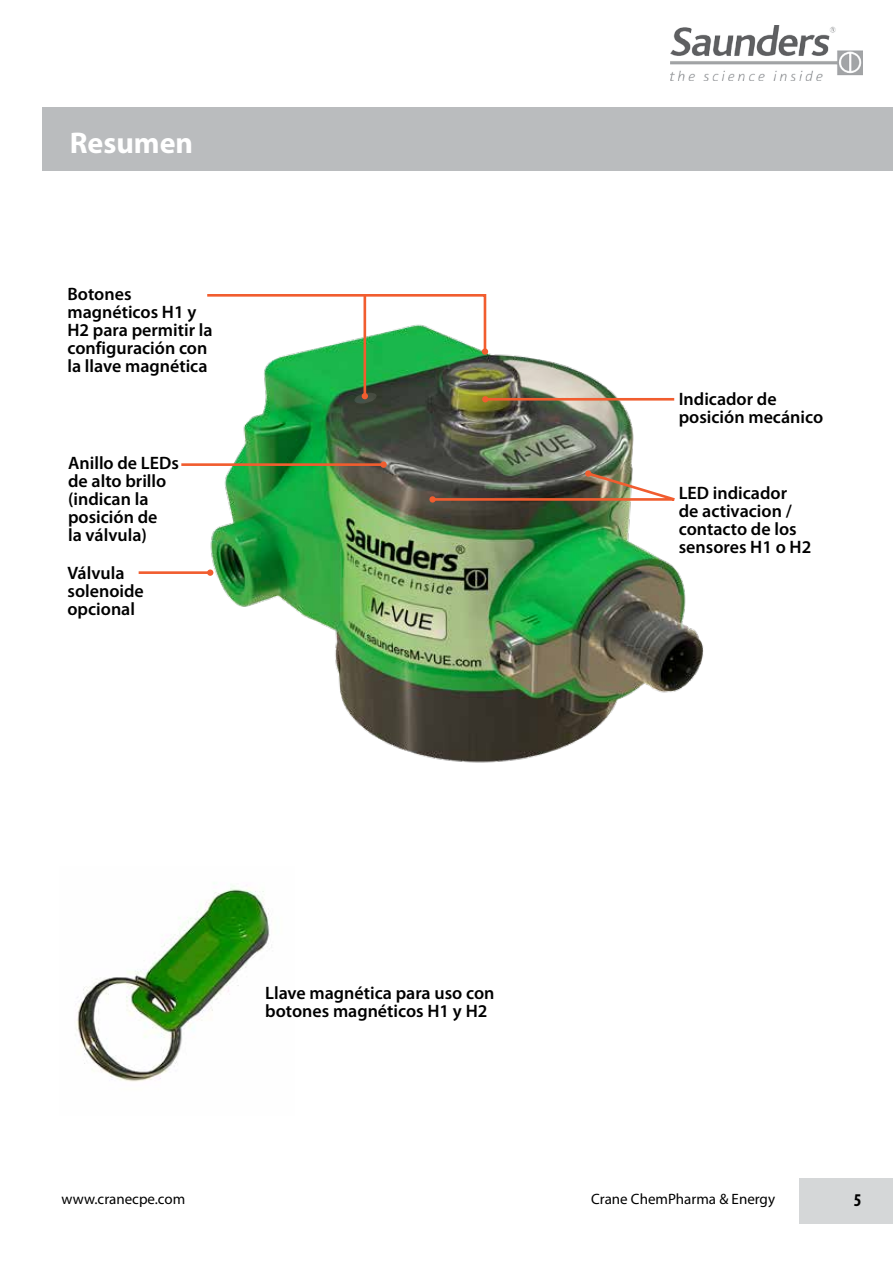
<style>
.page{position:relative;width:893px;height:1263px;background:#fff}
.page>*{position:absolute;margin:0;border:0;box-sizing:border-box;transform-origin:0 0}
.t1{font:700 30px "Myriad Pro";color:#fff}
.t2{font:600 18px/18px "Myriad Pro";color:#000}
.t3{font:700 condensed 18px "Myriad Pro";color:#000}
.t4{font:15px "Myriad Pro";color:#000}
</style>
<div class="page">
<img style="left:671px;top:26px;width:191px;height:54px">
<div style="left:43px;top:107px;width:850px;height:64px;background:#babcbe"></div>
<div style="left:799px;top:1178px;width:94px;height:45px;background:#d5d7d8"></div>
<img style="left:75px;top:883px;width:195px;height:199px">
<img style="left:207px;top:351px;width:497px;height:412px">
<hr style="left:363px;top:295px;width:3px;height:101px;background:#f15d2f">
<svg style="left:354px;top:392px;width:23px;height:12px"></svg>
<svg style="left:207px;top:294px;width:281px;height:60px"></svg>
<div style="left:482px;top:348px;width:6px;height:7px;background:#f15d2f;border-radius:50%"></div>
<hr style="left:485px;top:398px;width:189px;height:3px;background:#f15d2f">
<svg style="left:482px;top:396px;width:6px;height:6px"></svg>
<svg style="left:430px;top:470px;width:262px;height:32px"></svg>
<svg style="left:429px;top:496px;width:7px;height:7px"></svg>
<div style="left:585px;top:470px;width:6px;height:7px;background:#f15d2f;border-radius:50%"></div>
<hr style="left:181px;top:463px;width:203px;height:3px;background:#f15d2f">
<div style="left:380px;top:461px;width:7px;height:7px;background:#f15d2f;border-radius:50%"></div>
<hr style="left:139px;top:571px;width:71px;height:3px;background:#f15d2f">
<div style="left:207px;top:569px;width:6px;height:7px;background:#f15d2f;border-radius:50%"></div>
<h1 class="t1" style="left:70px;top:123px;width:125px">Resumen</h1>
<p class="t2" style="left:67px;top:284px;width:147px">Botones magnéticos H1 y<br>H2 para permitir la configuración con la llave magnética</p>
<p class="t2" style="left:68px;top:454px;width:112px">Anillo de LEDs de alto brillo (indican la posición de<br>la válvula)</p>
<p class="t2" style="left:67px;top:563px;width:78px">Válvula solenoide opcional</p>
<p class="t2" style="left:265px;top:984px;width:231px">Llave magnética para uso con botones magnéticos H1 y H2</p>
<p class="t2" style="left:679px;top:389px;width:146px">Indicador de posición mecánico</p>
<p class="t2" style="left:679px;top:484px;width:134px">LED indicador de activacion / contacto de los sensores H1 o H2</p>
<p class="t4" style="left:62px;top:1190px;width:125px">www.cranecpe.com</p>
<p class="t4" style="left:591px;top:1189px;width:185px">Crane ChemPharma &amp; Energy</p>
<p class="t3" style="left:854px;top:1189px;width:9px">5</p>
</div>
